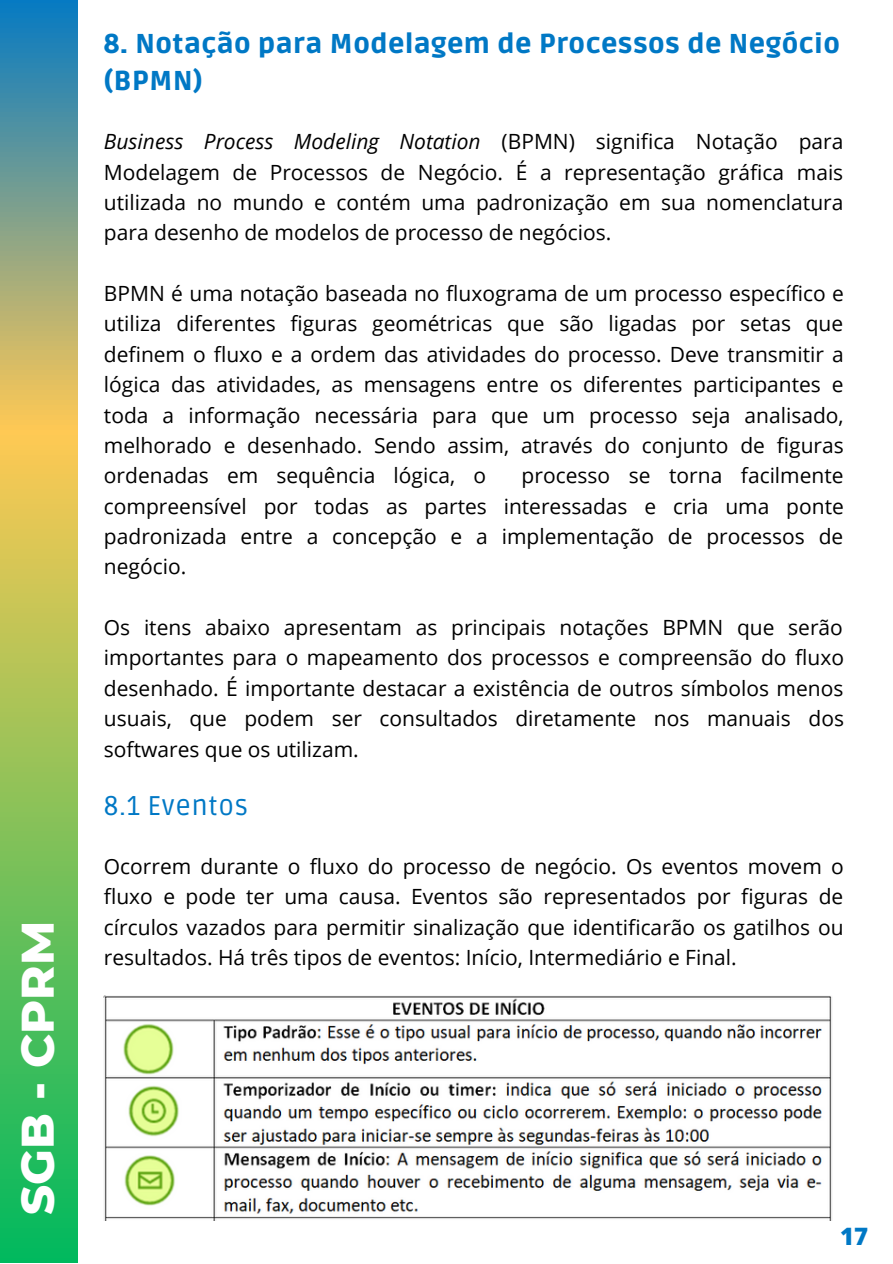
<style>
.page{position:relative;width:893px;height:1264px;background:#fff}
.page>*{position:absolute;margin:0;border:0;box-sizing:border-box;transform-origin:0 0}
.t1{font:800 46.5px "Montserrat";color:#fff}
.t2{font:900 27.15px/37px "Ruda";letter-spacing:.02em;color:#0078c5}
.t3{font:27.15px "Ruda";letter-spacing:.02em;color:#0078c5}
.t4{font:800 24px "Open Sans";color:#0078c5}
.t5{font:21px/30.3px "Open Sans";color:#000;text-align:justify}
.s1{font-style:italic}
</style>
<div class="page">
<svg style="left:0;top:0;width:78px;height:1262px;background:#80b66a"></svg>
<img style="left:104px;top:995px;width:728px;height:225px">
<h1 class="t1" style="left:9px;top:1214px;width:295px;rotate:-90deg">SGB - CPRM</h1>
<p class="t2" style="left:104px;top:26px;width:737px">8. Notação para Modelagem de Processos de Negócio (BPMN)</p>
<p class="t5" style="left:104px;top:126px;width:741px"><span class="s1">Business Process Modeling Notation</span> (BPMN) significa Notação para Modelagem de Processos de Negócio. É a representação gráfica mais utilizada no mundo e contém uma padronização em sua nomenclatura para desenho de modelos de processo de negócios.</p>
<p class="t5" style="left:104px;top:278px;width:741px">BPMN é uma notação baseada no fluxograma de um processo específico e utiliza diferentes figuras geométricas que são ligadas por setas que definem o fluxo e a ordem das atividades do processo. Deve transmitir a lógica das atividades, as mensagens entre os diferentes participantes e toda a informação necessária para que um processo seja analisado, melhorado e desenhado. Sendo assim, através do conjunto de figuras ordenadas em sequência lógica, o</p>
<p class="t5" style="left:104px;top:460px;width:741px;text-indent:417px">processo se torna facilmente compreensível por todas as partes interessadas e cria uma ponte padronizada entre a concepção e a implementação de processos de negócio.</p>
<p class="t5" style="left:104px;top:611px;width:741px">Os itens abaixo apresentam as principais notações BPMN que serão importantes para o mapeamento dos processos e compreensão do fluxo desenhado. É importante destacar a existência de outros símbolos menos usuais, que podem ser consultados diretamente nos manuais dos softwares que os utilizam.</p>
<p class="t3" style="left:104px;top:790px;width:146px">8.1 Eventos</p>
<p class="t5" style="left:104px;top:850px;width:741px">Ocorrem durante o fluxo do processo de negócio. Os eventos movem o fluxo e pode ter uma causa. Eventos são representados por figuras de círculos vazados para permitir sinalização que identificarão os gatilhos ou resultados. Há três tipos de eventos: Início, Intermediário e Final.</p>
<p class="t4" style="left:840px;top:1219px;width:30px">17</p>
</div>
